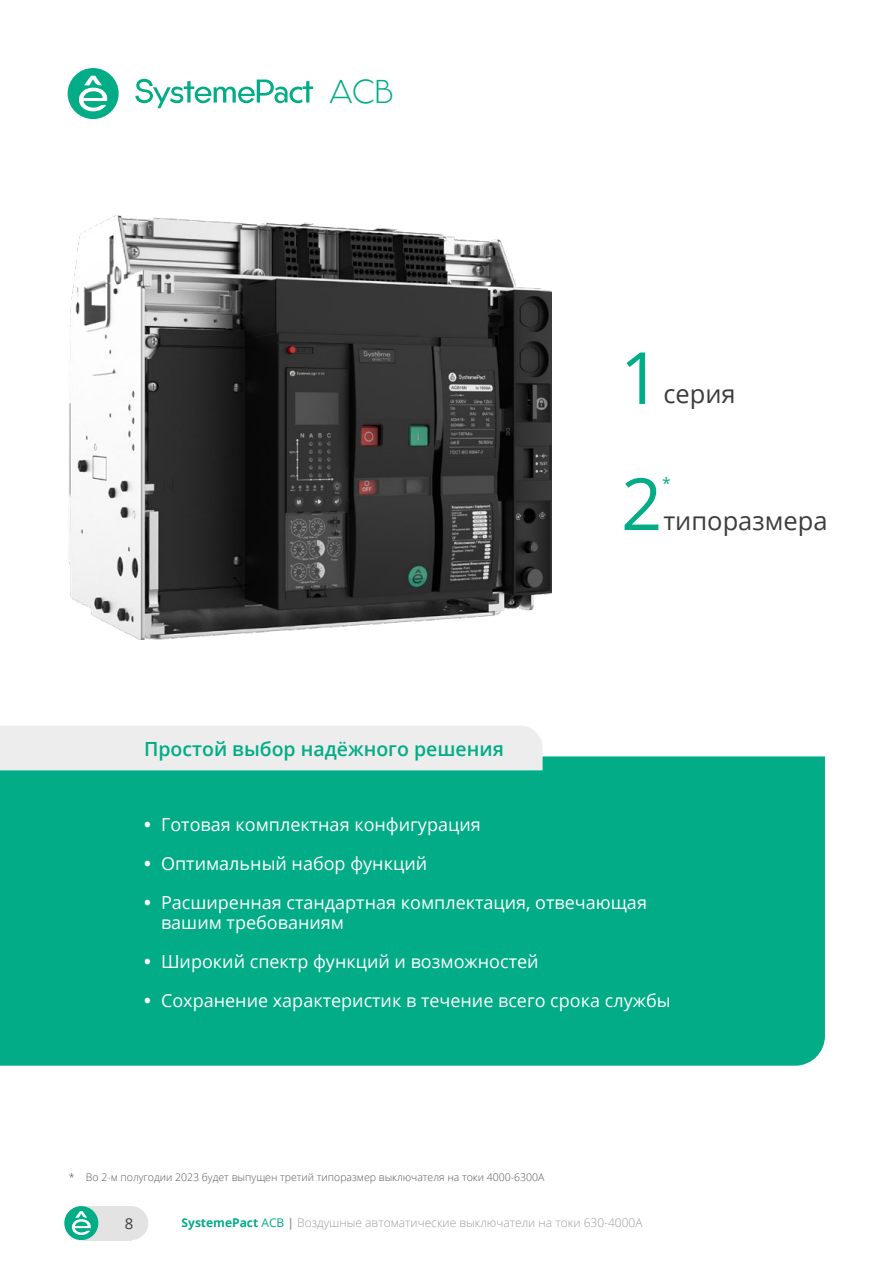
<style>
.page{position:relative;width:893px;height:1263px;background:#fff}
.page>*{position:absolute;margin:0;border:0;box-sizing:border-box;transform-origin:0 0}
.t1{font:72px "Open Sans";color:#01ac86}
.t2{font:300 28.5px "Gonzi";color:#01ac86}
.t3{font:25.5px "Open Sans";color:#3c3c3b}
.t4{font:600 19.5px "Open Sans";color:#01ac86}
.t5{font:18px/19.5px "Open Sans";color:#fff}
.t6{font:15.75px "Open Sans";color:#01ac86}
.t7{font:15px "Open Sans";color:#3c3c3b}
.t8{font:300 12px "Open Sans";color:#9d9d9c}
.t9{font:300 10.5px "Open Sans";color:#575756}
.s1{font-weight:700}
.s2{font-weight:700;color:#01ac86}
.s3{font-weight:400;color:#01ac86}
</style>
<div class="page">
<div style="left:0;top:756px;width:825px;height:310px;background:#01ac86"></div>
<div style="left:0;top:726px;width:543px;height:44px;background:#ededed"></div>
<svg style="left:135px;top:79px;width:178px;height:29px"></svg>
<svg style="left:68px;top:68px;width:51px;height:51px"></svg>
<img style="left:68px;top:215px;width:484px;height:425px">
<div style="left:83px;top:1206px;width:48px;height:34px;background:#e3e3e3"></div>
<div style="left:64px;top:1206px;width:34px;height:34px;background:#01ac86;border-radius:50%"></div>
<svg style="left:72px;top:1211px;width:19px;height:24px"></svg>
<div style="left:114px;top:1206px;width:34px;height:34px;background:#e3e3e3;border-radius:50%"></div>
<h2 class="t2" style="left:330px;top:77px;width:65px">ACB</h2>
<p class="t4" style="left:144px;top:736px;width:361px">Простой выбор надёжного решения</p>
<h1 class="t1" style="left:620px;top:328px;width:43px">1</h1>
<h3 class="t3" style="left:663px;top:376px;width:74px">серия</h3>
<h1 class="t1" style="left:621px;top:454px;width:43px">2</h1>
<p class="t6" style="left:662px;top:473px;width:10px">*</p>
<h3 class="t3" style="left:663px;top:503px;width:166px">типоразмера</h3>
<p class="t5" style="left:144px;top:814px;width:338px"><span class="s1">•</span> Готовая комплектная конфигурация</p>
<p class="t5" style="left:144px;top:853px;width:285px"><span class="s1">•</span> Оптимальный набор функций</p>
<p class="t5" style="left:161px;top:892px;width:487px;text-indent:-17px"><span class="s1">•</span> Расширенная стандартная комплектация, отвечающая вашим требованиям</p>
<p class="t5" style="left:144px;top:951px;width:396px"><span class="s1">•</span> Широкий спектр функций и возможностей</p>
<p class="t5" style="left:144px;top:990px;width:528px"><span class="s1">•</span> Сохранение характеристик в течение всего срока службы</p>
<p class="t9" style="left:69px;top:1170px;width:477px">* Во 2-м полугодии 2023 будет выпущен третий типоразмер выключателя на токи 4000-6300А</p>
<p class="t7" style="left:125px;top:1213px;width:10px">8</p>
<p class="t8" style="left:182px;top:1215px;width:463px"><span class="s2">SystemePact</span> <span class="s3">ACB</span> <span class="s1">|</span> Воздушные автоматические выключатели на токи 630-4000А</p>
</div>
